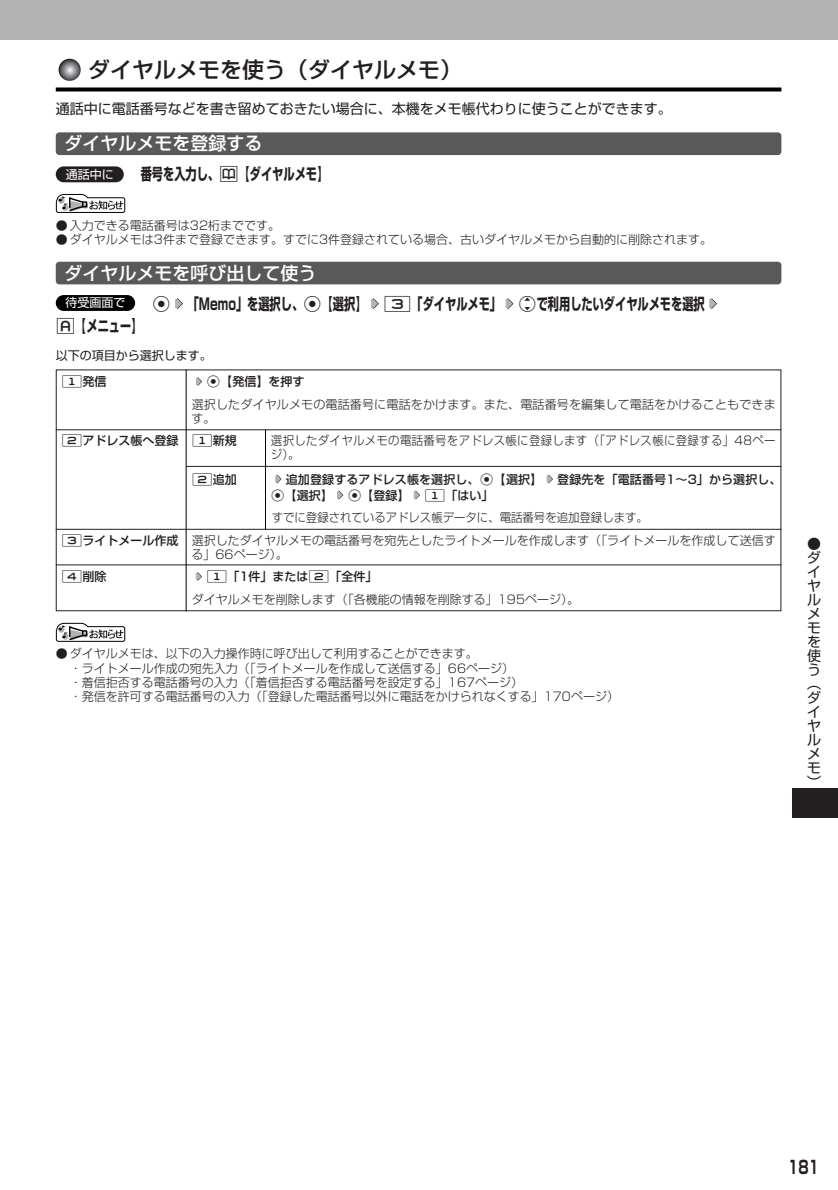
<style>
.page{position:relative;width:838px;height:1190px;background:#fff}
.page>*{position:absolute;margin:0;border:0;box-sizing:border-box;transform-origin:0 0}
.t1{font:500 22px "Shin Go";color:#231f20}
.t2{font:500 18px "Shin Go";color:#fff}
.t3{font:700 18px "Shin Go";color:#231f20;scale:.7 1}
.t4{font:700 16px "Shin Go";color:#231f20;scale:.7 1}
.t5{font:14px/14px "Shin Go";color:#231f20;text-align:justify}
.t6{font:300 12px/14px "Shin Go";color:#231f20}
.t7{font:500 12px/22.4px "Shin Go";letter-spacing:.01em;color:#231f20}
.t8{font:300 12px/14px "Shin Go";letter-spacing:.03em;color:#231f20;scale:.95 1}
.t9{font:300 12px "Shin Go";color:#231f20;scale:.95 1}
.t10{font:12px "Shin Go";color:#231f20}
.t11{font:12px "Shin Go";color:#fff}
.s1{font-family:"T36";font-weight:400}
.s2{font-weight:500}
.s3{font-weight:300}
</style>
<div class="page">
<div style="left:793px;top:788px;width:45px;height:30px;background:#231f20"></div>
<div style="left:0;top:0;width:838px;height:40px;background:#b3b3b3"></div>
<svg style="left:59px;top:59px;width:22px;height:22px"></svg>
<svg style="left:56px;top:88px;width:725px;height:4px;background:#1f1f1f"></svg>
<div style="left:56px;top:166px;width:68px;height:16px;background:#231f20;border-radius:8px"></div>
<div style="left:56px;top:132px;width:725px;height:23px;background:#595959;border-radius:4px"></div>
<svg style="left:56px;top:194px;width:70px;height:19px"></svg>
<div style="left:56px;top:262px;width:725px;height:22px;background:#595959;border-radius:4px"></div>
<svg style="left:709px;top:298px;width:8px;height:11px"></svg>
<svg style="left:506px;top:298px;width:7px;height:11px"></svg>
<svg style="left:371px;top:298px;width:8px;height:11px"></svg>
<svg style="left:175px;top:298px;width:8px;height:11px"></svg>
<div style="left:56px;top:369px;width:725px;height:242px;border:1px solid #231f20"></div>
<hr style="left:56px;top:429px;width:725px;height:1px;background:#231f20">
<hr style="left:186px;top:466px;width:595px;height:1px;background:#231f20">
<hr style="left:56px;top:529px;width:725px;height:1px;background:#231f20">
<hr style="left:56px;top:565px;width:725px;height:1px;background:#231f20">
<svg style="left:196px;top:572px;width:6px;height:9px"></svg>
<svg style="left:414px;top:491px;width:6px;height:9px"></svg>
<svg style="left:337px;top:491px;width:6px;height:9px"></svg>
<svg style="left:547px;top:475px;width:6px;height:9px"></svg>
<svg style="left:275px;top:475px;width:7px;height:9px"></svg>
<svg style="left:196px;top:377px;width:6px;height:9px"></svg>
<hr style="left:186px;top:369px;width:1px;height:242px;background:#000">
<hr style="left:265px;top:430px;width:1px;height:99px;background:#000">
<div style="left:56px;top:295px;width:79px;height:16px;background:#000;border-radius:8px"></div>
<svg style="left:56px;top:623px;width:70px;height:19px"></svg>
<h1 class="t1" style="left:88px;top:61px;width:375px">ダイヤルメモを使う（ダイヤルメモ）</h1>
<p class="t5" style="left:56px;top:103px;width:618px">通話中に電話番号などを書き留めておきたい場合に、本機をメモ帳代わりに使うことができます。</p>
<h2 class="t2" style="left:65px;top:137px;width:200px">ダイヤルメモを登録する</h2>
<p class="t11" style="left:66px;top:170px;width:49px">通話中に</p>
<h3 class="t4" style="left:141px;top:168px;width:269px">番号を入力し、<span class="s1">A</span>【ダイヤルメモ】</h3>
<p class="t6" style="left:56px;top:220px;width:226px">● 入力できる電話番号は32桁までです。</p>
<p class="t6" style="left:56px;top:234px;width:658px">● ダイヤルメモは3件まで登録できます。すでに3件登録されている場合、古いダイヤルメモから自動的に削除されます。</p>
<h2 class="t2" style="left:65px;top:266px;width:254px">ダイヤルメモを呼び出して使う</h2>
<h3 class="t4" style="left:152px;top:298px;width:791px"><span class="s1">G</span> 「Memo」を選択し、<span class="s1">G</span>【選択】 <span class="s1">3</span>「ダイヤルメモ」 <span class="s1">L</span>で利用したいダイヤルメモを選択</h3>
<h3 class="t4" style="left:56px;top:320px;width:125px"><span class="s1">f</span>【メニュー】</h3>
<p class="t10" style="left:56px;top:351px;width:157px">以下の項目から選択します。</p>
<p class="t7" style="left:61px;top:372px;width:46px"><span class="s1">1</span>発信</p>
<p class="t6" style="left:192px;top:372px;width:586px;line-height:22.4px;text-indent:15px"><span class="s1">G</span><span class="s2">【発信】を押す<br></span>選択したダイヤルメモの電話番号に電話をかけます。また、電話番号を編集して電話をかけることもできま</p>
<p class="t7" style="left:61px;top:409px;width:177px;text-indent:130px"><span class="s3">す。<br></span><span class="s1">2</span>アドレス帳へ登録 <span class="s1">1</span>新規</p>
<p class="t11" style="left:65px;top:298px;width:61px">待受画面で</p>
<p class="t8" style="left:271px;top:436px;width:533px">選択したダイヤルメモの電話番号をアドレス帳に登録します（「アドレス帳に登録する」48ページ）。</p>
<p class="t7" style="left:192px;top:470px;width:46px"><span class="s1">2</span>追加</p>
<p class="t7" style="left:286px;top:470px;width:258px">追加登録するアドレス帳を選択し、<span class="s1">G</span>【選択】</p>
<p class="t7" style="left:557px;top:470px;width:226px">登録先を「電話番号1～3」から選択し、</p>
<p class="t7" style="left:271px;top:486px;width:224px"><span class="s1">G</span>【選択】 <span class="s1">G</span>【登録】 <span class="s1">1</span>「はい」</p>
<p class="t9" style="left:272px;top:513px;width:398px">すでに登録されているアドレス帳データに、電話番号を追加登録します。</p>
<p class="t6" style="left:61px;top:535px;width:716px"><span class="s1">3</span><span class="s2">ライトメール作成</span> 選択したダイヤルメモの電話番号を宛先としたライトメールを作成します（「ライトメールを作成して送信す</p>
<p class="t6" style="left:191px;top:549px;width:98px">る」66ページ）。</p>
<p class="t7" style="left:61px;top:567px;width:46px"><span class="s1">4</span>削除</p>
<p class="t6" style="left:192px;top:567px;width:389px;line-height:22.4px;text-indent:15px"><span class="s1">1</span><span class="s2">「1件」または</span><span class="s1">2</span><span class="s2">「全件」<br></span>ダイヤルメモを削除します（「各機能の情報を削除する」195ページ）。</p>
<p class="t6" style="left:70px;top:649px;width:551px;text-indent:-14px">● ダイヤルメモは、以下の入力操作時に呼び出して利用することができます。<br>・ライトメール作成の宛先入力（「ライトメールを作成して送信する」66ページ）<br>・着信拒否する電話番号の入力（「着信拒否する電話番号を設定する」167ページ）<br>・発信を許可する電話番号の入力（「登録した電話番号以外に電話をかけられなくする」170ページ）</p>
<p class="t5" style="left:807px;top:539px;width:15px">●ダイヤルメモを使う（ダイヤルメモ）</p>
<h2 class="t3" style="left:788px;top:1161px;width:46px">181</h2>
</div>
